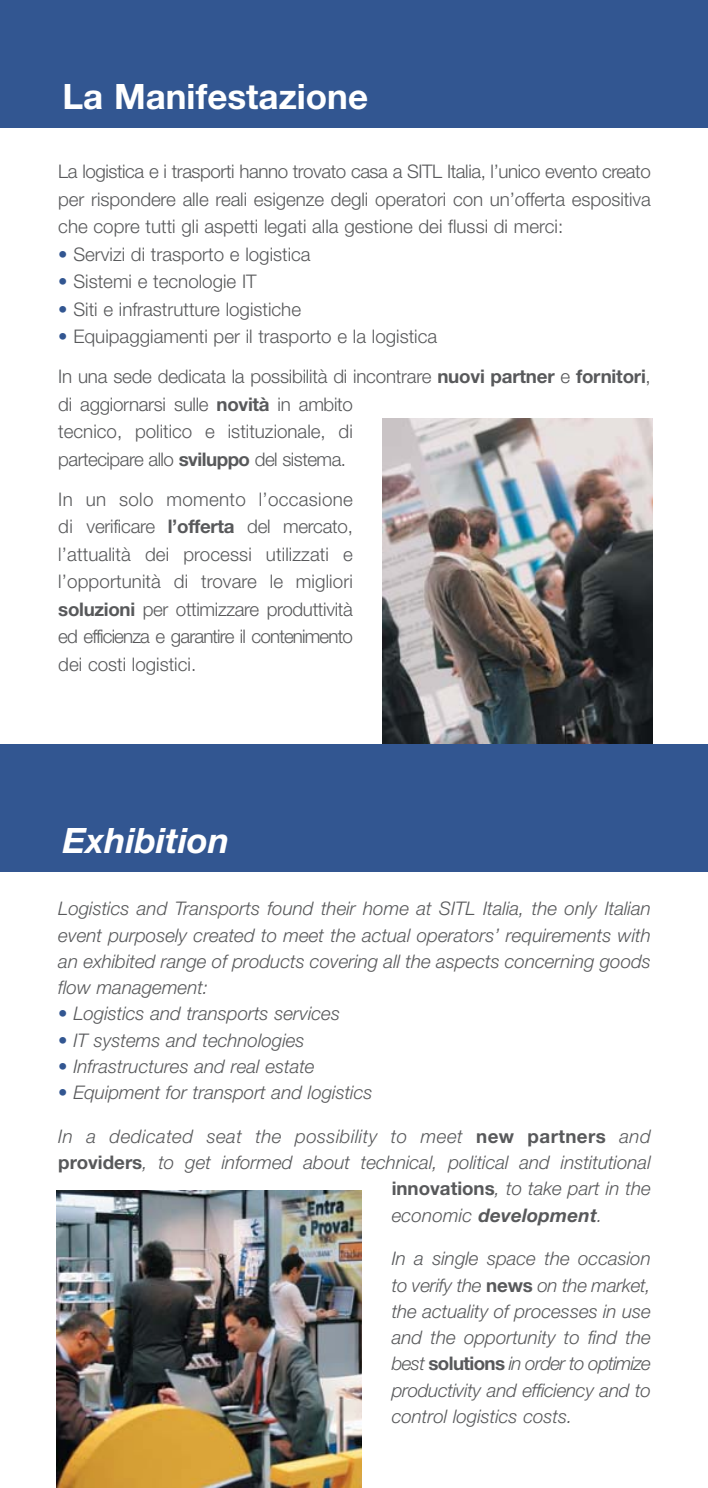
<style>
.page{position:relative;width:708px;height:1488px;background:#fff}
.page>*{position:absolute;margin:0;border:0;box-sizing:border-box;transform-origin:0 0}
.t1{font:700 35px "Helvetica Neue";color:#fff}
.t2{font:italic 700 35px "Helvetica Neue";color:#fff}
.t3{font:300 18.75px/27.5px "Helvetica Neue";color:#58595b;text-align:justify}
.t4{font:italic 300 18.75px/26.2px "Helvetica Neue";color:#58595b;text-align:justify}
.t5{font:italic 300 18.75px "Helvetica Neue";letter-spacing:.02em;color:#58595b}
.t6{font:italic 700 18.75px "Helvetica Neue";letter-spacing:.01em;color:#58595b}
.s1{color:#325691}
.s2{font-weight:700}
.s3{font-weight:700;font-style:normal}
.s4{font-weight:300}
</style>
<div class="page">
<div style="left:0;top:0;width:708px;height:128px;background:#325691"></div>
<img style="left:383px;top:418px;width:269px;height:326px">
<img style="left:57px;top:1191px;width:304px;height:297px">
<div style="left:0;top:744px;width:708px;height:128px;background:#325691"></div>
<h1 class="t1" style="left:62px;top:84px;width:307px">La Manifestazione</h1>
<p class="t3" style="left:58px;top:159px;width:594px">La logistica e i trasporti hanno trovato casa a SITL Italia, l’unico evento creato per rispondere alle reali esigenze degli operatori con un’offerta espositiva che copre tutti gli aspetti legati alla gestione dei flussi di merci:</p>
<p class="t3" style="left:58px;top:242px;width:254px"><span class="s1">•</span> Servizi di trasporto e logistica</p>
<p class="t3" style="left:58px;top:269px;width:200px"><span class="s1">•</span> Sistemi e tecnologie IT</p>
<p class="t3" style="left:58px;top:297px;width:244px"><span class="s1">•</span> Siti e infrastrutture logistiche</p>
<p class="t3" style="left:58px;top:318px;width:594px;line-height:40px"><span class="s1">•</span> Equipaggiamenti per il trasporto e la logistica<br>In una sede dedicata la possibilità di incontrare <span class="s2">nuovi partner</span> e <span class="s2">fornitori</span>,</p>
<p class="t3" style="left:58px;top:392px;width:296px">di aggiornarsi sulle <span class="s2">novità</span> in ambito tecnico, politico e istituzionale, di partecipare allo <span class="s2">sviluppo</span> del sistema.</p>
<p class="t3" style="left:58px;top:487px;width:296px">In un solo momento l’occasione di verificare <span class="s2">l’offerta</span> del mercato, l’attualità dei processi utilizzati e l’opportunità di trovare le migliori <span class="s2">soluzioni</span> per ottimizzare produttività ed efficienza e garantire il contenimento dei costi logistici.</p>
<h1 class="t2" style="left:63px;top:828px;width:168px">Exhibition</h1>
<p class="t4" style="left:58px;top:897px;width:594px">Logistics and Transports found their home at SITL Italia, the only Italian event purposely created to meet the actual operators’ requirements with an exhibited range of products covering all the aspects concerning goods flow management:</p>
<p class="t4" style="left:58px;top:1002px;width:283px"><span class="s1">•</span> Logistics and transports services</p>
<p class="t4" style="left:58px;top:1028px;width:248px"><span class="s1">•</span> IT systems and technologies</p>
<p class="t4" style="left:58px;top:1054px;width:258px"><span class="s1">•</span> Infrastructures and real estate</p>
<p class="t4" style="left:58px;top:1081px;width:316px"><span class="s1">•</span> Equipment for transport and logistics</p>
<p class="t5" style="left:58px;top:1129px;width:594px">In a dedicated seat the possibility to meet <span class="s3">new partners</span> and</p>
<p class="t4" style="left:58px;top:1151px;width:594px"><span class="s3">providers</span>, to get informed about technical, political and institutional</p>
<p class="t4" style="left:391px;top:1177px;width:260px"><span class="s3">innovations</span>, to take part in the</p>
<p class="t6" style="left:391px;top:1208px;width:212px"><span class="s4">economic</span> development<span class="s4">.</span></p>
<p class="t4" style="left:391px;top:1247px;width:261px">In a single space the occasion to verify the <span class="s3">news</span> on the market, the actuality of processes in use and the opportunity to find the best <span class="s3">solutions</span> in order to optimize productivity and efficiency and to control logistics costs.</p>
</div>
